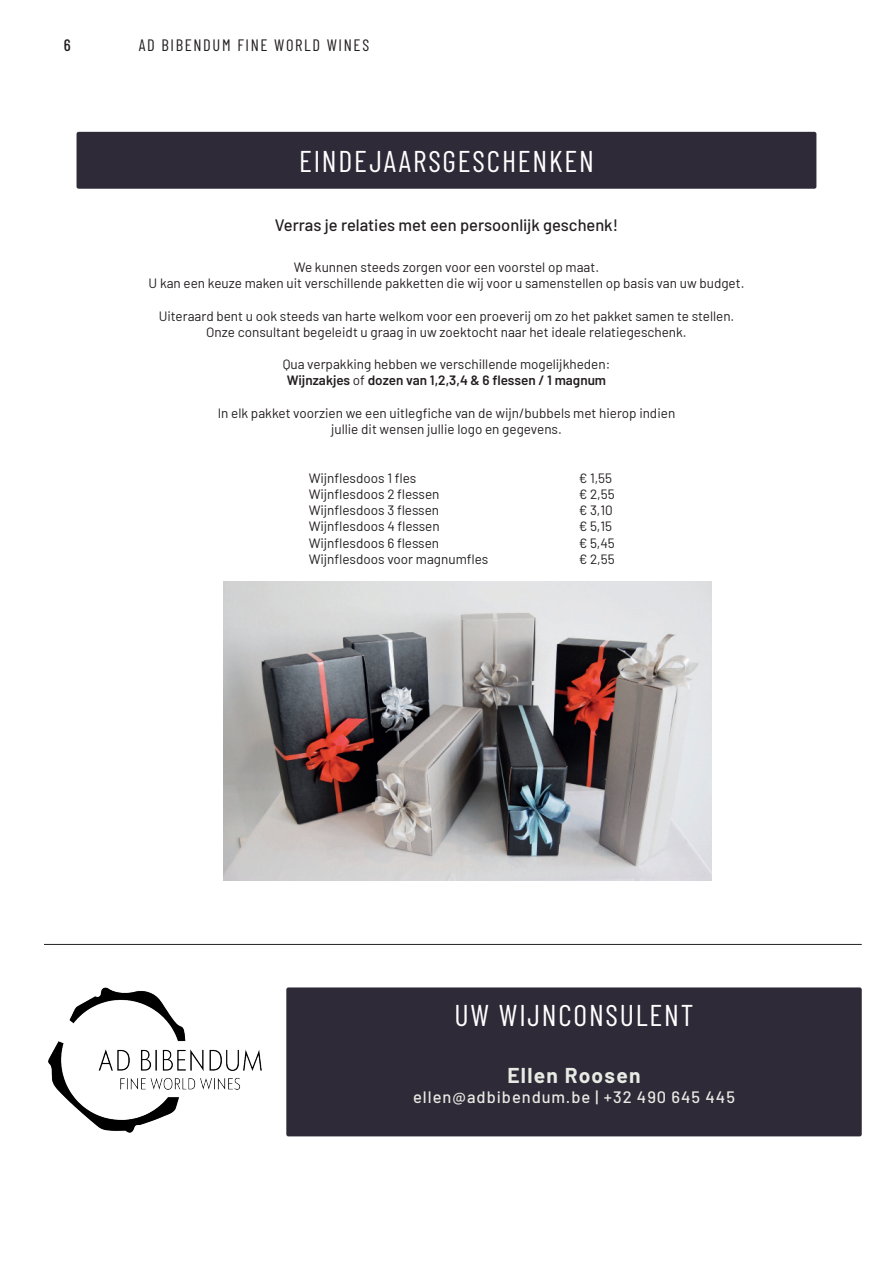
<style>
.page{position:relative;width:893px;height:1263px;background:#fff}
.page>*{position:absolute;margin:0;border:0;box-sizing:border-box;transform-origin:0 0}
.t1{font:30px "Barlow Condensed";letter-spacing:.06em;color:#fff}
.t2{font:700 21px "Barlow";letter-spacing:.06em;color:#e8eae4}
.t3{font:500 16.5px "Barlow";color:#231f20}
.t4{font:500 16.5px "Barlow";letter-spacing:.06em;color:#e8eae4}
.t5{font:16.5px "Barlow Condensed";letter-spacing:.1em;color:#231f20}
.t6{font:500 16.5px "Barlow Condensed";color:#231f20}
.t7{font:13.5px/16.2px "Barlow";color:#231f20;text-align:center}
.s1{font-weight:600}
</style>
<div class="page">
<div style="left:77px;top:132px;width:739px;height:57px;background:#2e2a37;border-radius:2px"></div>
<img style="left:224px;top:581px;width:488px;height:300px">
<img style="left:48px;top:987px;width:214px;height:146px">
<hr style="left:44px;top:944px;width:818px;height:1px;background:#231f20">
<div style="left:286px;top:987px;width:576px;height:149px;background:#2e2a37;border-radius:2px"></div>
<p class="t6" style="left:64px;top:33px;width:8px">6</p>
<p class="t5" style="left:139px;top:33px;width:232px">AD BIBENDUM FINE WORLD WINES</p>
<h1 class="t1" style="left:299px;top:140px;width:296px">EINDEJAARSGESCHENKEN</h1>
<p class="t3" style="left:275px;top:213px;width:345px">Verras je relaties met een persoonlijk geschenk!</p>
<p class="t7" style="left:149px;top:258px;width:597px">We kunnen steeds zorgen voor een voorstel op maat.<br>U kan een keuze maken uit verschillende pakketten die wij voor u samenstellen op basis van uw budget.</p>
<p class="t7" style="left:159px;top:307px;width:577px">Uiteraard bent u ook steeds van harte welkom voor een proeverij om zo het pakket samen te stellen.<br>Onze consultant begeleidt u graag in uw zoektocht naar het ideale relatiegeschenk.</p>
<p class="t7" style="left:283px;top:355px;width:329px">Qua verpakking hebben we verschillende mogelijkheden:<br><span class="s1">Wijnzakjes</span> of <span class="s1">dozen van 1,2,3,4 &amp; 6 flessen / 1 magnum</span></p>
<p class="t7" style="left:218px;top:404px;width:459px">In elk pakket voorzien we een uitlegfiche van de wijn/bubbels met hierop indien jullie dit wensen jullie logo en gegevens.</p>
<p class="t7" style="left:309px;top:469px;width:109px">Wijnflesdoos 1 fles</p>
<p class="t7" style="left:579px;top:469px;width:35px">€ 1,55</p>
<p class="t7" style="left:309px;top:485px;width:132px">Wijnflesdoos 2 flessen</p>
<p class="t7" style="left:579px;top:485px;width:37px">€ 2,55</p>
<p class="t7" style="left:309px;top:501px;width:132px">Wijnflesdoos 3 flessen</p>
<p class="t7" style="left:579px;top:501px;width:36px">€ 3,10</p>
<p class="t7" style="left:309px;top:517px;width:133px">Wijnflesdoos 4 flessen</p>
<p class="t7" style="left:579px;top:517px;width:35px">€ 5,15</p>
<p class="t7" style="left:309px;top:533px;width:132px">Wijnflesdoos 6 flessen</p>
<p class="t7" style="left:579px;top:533px;width:38px">€ 5,45</p>
<p class="t7" style="left:309px;top:550px;width:181px">Wijnflesdoos voor magnumfles</p>
<p class="t7" style="left:579px;top:550px;width:37px">€ 2,55</p>
<h1 class="t1" style="left:454px;top:994px;width:241px">UW WIJNCONSULENT</h1>
<h2 class="t2" style="left:507px;top:1060px;width:135px">Ellen Roosen</h2>
<p class="t4" style="left:413px;top:1085px;width:323px">ellen@adbibendum.be | +32 490 645 445</p>
</div>
